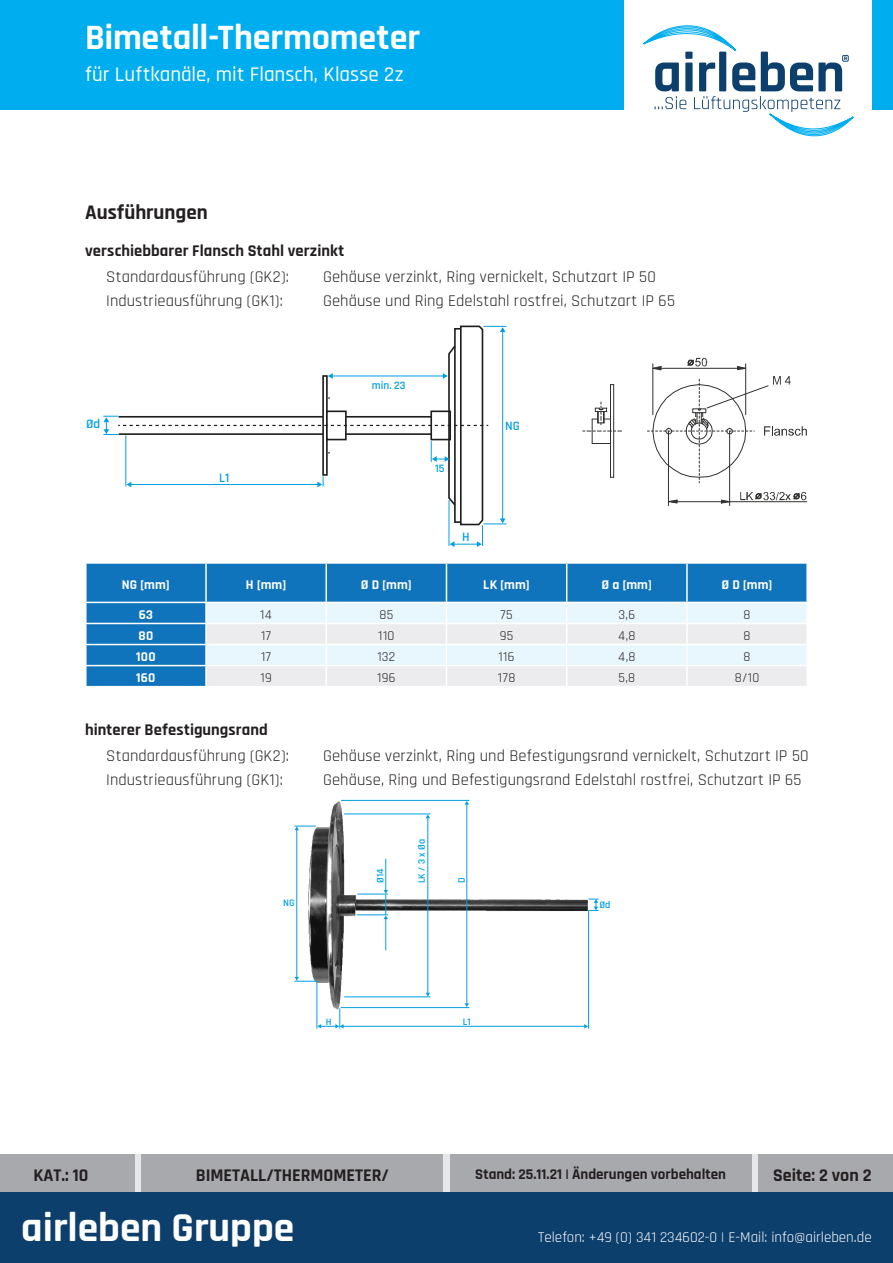
<style>
.page{position:relative;width:893px;height:1263px;background:#fff}
.page>*{position:absolute;margin:0;border:0;box-sizing:border-box;transform-origin:0 0}
.t1{font:700 41.55px "Rajdhani";color:#fff}
.t2{font:700 36px "Rajdhani";letter-spacing:-.005em;color:#fff}
.t3{font:500 21px "Rajdhani";letter-spacing:.005em;color:#fff}
.t4{font:700 21px "Rajdhani";color:#231f20}
.t5{font:700 18px "Rajdhani";color:#231f20}
.t6{font:16.5px/24px "Rajdhani";letter-spacing:.005em;color:#231f20}
.t7{font:700 16.5px "Rajdhani";letter-spacing:.005em;color:#231f20}
.t8{font:15px "Rajdhani";color:#fff}
.t9{font:700 15px "Rajdhani";color:#231f20}
.t10{font:13.5px "Rajdhani";letter-spacing:.025em;color:#231f20}
.t11{font:700 13.5px "Rajdhani";letter-spacing:.01em;color:#fff}
.t12{font:600 13.05px "Rajdhani";color:#009fe3}
.t13{font:600 11.4px "Rajdhani";color:#009fe3}
.t14{font:600 10.05px "Rajdhani";color:#009fe3}
</style>
<div class="page">
<div style="left:0;top:1154px;width:893px;height:39px;background:#e6e7e9"></div>
<div style="left:758px;top:1154px;width:135px;height:39px;background:#a8a9ad"></div>
<div style="left:0;top:1154px;width:135px;height:39px;background:#a8a9ad"></div>
<div style="left:450px;top:1154px;width:302px;height:39px;background:#a8a9ad"></div>
<div style="left:141px;top:1154px;width:302px;height:39px;background:#a8a9ad"></div>
<div style="left:0;top:1193px;width:893px;height:70px;background:#0c3f6c"></div>
<div style="left:87px;top:564px;width:719px;height:122px;background:#1074bc"></div>
<hr style="left:205px;top:564px;width:2px;height:38px;background:#fff">
<hr style="left:325px;top:564px;width:2px;height:38px;background:#fff">
<hr style="left:446px;top:564px;width:1px;height:38px;background:#fff">
<hr style="left:566px;top:564px;width:1px;height:38px;background:#fff">
<hr style="left:686px;top:564px;width:2px;height:38px;background:#fff">
<hr style="left:85px;top:602px;width:121px;height:1px;background:#fff">
<hr style="left:205px;top:603px;width:2px;height:20px;background:#fff">
<hr style="left:85px;top:623px;width:121px;height:1px;background:#fff">
<hr style="left:205px;top:624px;width:2px;height:20px;background:#fff">
<hr style="left:85px;top:644px;width:121px;height:1px;background:#fff">
<hr style="left:205px;top:645px;width:2px;height:20px;background:#fff">
<hr style="left:85px;top:665px;width:121px;height:1px;background:#fff">
<hr style="left:205px;top:666px;width:2px;height:20px;background:#fff">
<svg style="left:206px;top:602px;width:601px;height:84px;background:#ebf2f6"></svg>
<hr style="left:687px;top:665px;width:121px;height:1px;background:#fff">
<hr style="left:686px;top:666px;width:2px;height:20px;background:#fff">
<hr style="left:806px;top:666px;width:2px;height:20px;background:#fff">
<svg style="left:103px;top:325px;width:403px;height:222px"></svg>
<svg style="left:737px;top:366px;width:8px;height:4px"></svg>
<svg style="left:721px;top:500px;width:8px;height:3px"></svg>
<svg style="left:669px;top:500px;width:8px;height:3px"></svg>
<svg style="left:652px;top:366px;width:9px;height:4px"></svg>
<hr style="left:653px;top:368px;width:93px;height:1px;background:#313130">
<hr style="left:668px;top:501px;width:139px;height:1px;background:#313130">
<svg style="left:740px;top:492px;width:66px;height:8px"></svg>
<svg style="left:688px;top:358px;width:19px;height:8px"></svg>
<hr style="left:653px;top:364px;width:1px;height:51px;background:#313130">
<hr style="left:745px;top:364px;width:1px;height:51px;background:#313130">
<hr style="left:729px;top:431px;width:1px;height:74px;background:#313130">
<hr style="left:668px;top:431px;width:1px;height:74px;background:#313130">
<svg style="left:647px;top:376px;width:160px;height:107px"></svg>
<svg style="left:583px;top:402px;width:39px;height:42px"></svg>
<hr style="left:613px;top:384px;width:1px;height:93px;background:#313130">
<hr style="left:610px;top:384px;width:1px;height:93px;background:#313130">
<img style="left:296px;top:799px;width:293px;height:222px">
<hr style="left:344px;top:996px;width:86px;height:1px;background:#009fe3">
<hr style="left:344px;top:814px;width:86px;height:1px;background:#009fe3">
<hr style="left:341px;top:1007px;width:128px;height:1px;background:#009fe3">
<hr style="left:341px;top:800px;width:128px;height:1px;background:#009fe3">
<hr style="left:466px;top:804px;width:1px;height:200px;background:#009fe3">
<svg style="left:465px;top:801px;width:4px;height:4px"></svg>
<svg style="left:465px;top:1003px;width:4px;height:4px"></svg>
<hr style="left:427px;top:817px;width:1px;height:176px;background:#009fe3">
<svg style="left:426px;top:814px;width:4px;height:4px"></svg>
<svg style="left:426px;top:993px;width:4px;height:3px"></svg>
<hr style="left:343px;top:1026px;width:242px;height:1px;background:#009fe3">
<svg style="left:584px;top:1024px;width:4px;height:4px"></svg>
<hr style="left:296px;top:830px;width:1px;height:147px;background:#009fe3">
<svg style="left:294px;top:826px;width:22px;height:4px"></svg>
<svg style="left:294px;top:977px;width:23px;height:5px"></svg>
<svg style="left:318px;top:1008px;width:26px;height:20px"></svg>
<hr style="left:317px;top:981px;width:1px;height:47px;background:#009fe3">
<hr style="left:588px;top:910px;width:1px;height:119px;background:#009fe3">
<hr style="left:357px;top:894px;width:31px;height:1px;background:#009fe3">
<hr style="left:357px;top:914px;width:31px;height:1px;background:#009fe3">
<hr style="left:385px;top:859px;width:1px;height:31px;background:#009fe3">
<hr style="left:385px;top:918px;width:1px;height:32px;background:#009fe3">
<svg style="left:384px;top:890px;width:4px;height:29px"></svg>
<svg style="left:588px;top:899px;width:11px;height:12px"></svg>
<div style="left:0;top:0;width:893px;height:109px;background:#00aeef"></div>
<div style="left:625px;top:0;width:247px;height:149px;background:#fff"></div>
<svg style="left:643px;top:26px;width:210px;height:110px"></svg>
<h2 class="t2" style="left:85px;top:16px;width:336px">Bimetall-Thermometer</h2>
<p class="t3" style="left:85px;top:62px;width:320px">für Luftkanäle, mit Flansch, Klasse 2z</p>
<p class="t4" style="left:85px;top:200px;width:124px">Ausführungen</p>
<p class="t7" style="left:85px;top:241px;width:261px">verschiebbarer Flansch Stahl verzinkt</p>
<p class="t6" style="left:106px;top:265px;width:184px">Standardausführung (GK2):<br>Industrieausführung (GK1):</p>
<p class="t6" style="left:323px;top:265px;width:353px">Gehäuse verzinkt, Ring vernickelt, Schutzart IP 50<br>Gehäuse und Ring Edelstahl rostfrei, Schutzart IP 65</p>
<p class="t12" style="left:86px;top:416px;width:16px">Ød</p>
<p class="t12" style="left:219px;top:470px;width:12px">L1</p>
<p class="t13" style="left:372px;top:378px;width:35px">min. 23</p>
<p class="t13" style="left:435px;top:462px;width:11px">15</p>
<p class="t12" style="left:462px;top:529px;width:9px">H</p>
<p class="t12" style="left:505px;top:418px;width:16px">NG</p>
<p class="t11" style="left:122px;top:576px;width:50px">NG [mm]</p>
<p class="t11" style="left:246px;top:576px;width:42px">H [mm]</p>
<p class="t11" style="left:361px;top:576px;width:52px">Ø D [mm]</p>
<p class="t11" style="left:483px;top:576px;width:48px">LK [mm]</p>
<p class="t11" style="left:602px;top:576px;width:52px">Ø a [mm]</p>
<p class="t11" style="left:722px;top:576px;width:52px">Ø D [mm]</p>
<p class="t11" style="left:139px;top:607px;width:16px">63</p>
<p class="t10" style="left:260px;top:607px;width:13px">14</p>
<p class="t10" style="left:379px;top:607px;width:15px">85</p>
<p class="t10" style="left:500px;top:607px;width:14px">75</p>
<p class="t10" style="left:618px;top:607px;width:18px">3,6</p>
<p class="t10" style="left:744px;top:607px;width:9px">8</p>
<p class="t11" style="left:139px;top:628px;width:16px">80</p>
<p class="t10" style="left:261px;top:628px;width:11px">17</p>
<p class="t10" style="left:378px;top:628px;width:18px">110</p>
<p class="t10" style="left:500px;top:628px;width:15px">95</p>
<p class="t10" style="left:618px;top:628px;width:19px">4,8</p>
<p class="t10" style="left:744px;top:628px;width:9px">8</p>
<p class="t11" style="left:136px;top:649px;width:21px">100</p>
<p class="t10" style="left:261px;top:649px;width:11px">17</p>
<p class="t10" style="left:377px;top:649px;width:20px">132</p>
<p class="t10" style="left:499px;top:649px;width:17px">116</p>
<p class="t10" style="left:618px;top:649px;width:19px">4,8</p>
<p class="t10" style="left:744px;top:649px;width:9px">8</p>
<p class="t11" style="left:136px;top:670px;width:21px">160</p>
<p class="t10" style="left:260px;top:670px;width:13px">19</p>
<p class="t10" style="left:377px;top:670px;width:20px">196</p>
<p class="t10" style="left:498px;top:670px;width:19px">178</p>
<p class="t10" style="left:618px;top:670px;width:18px">5,8</p>
<p class="t10" style="left:735px;top:670px;width:26px">8/10</p>
<p class="t7" style="left:85px;top:719px;width:184px">hinterer Befestigungsrand</p>
<p class="t6" style="left:106px;top:744px;width:184px">Standardausführung (GK2):<br>Industrieausführung (GK1):</p>
<p class="t14" style="left:283px;top:896px;width:13px">NG</p>
<p class="t6" style="left:323px;top:744px;width:487px">Gehäuse verzinkt, Ring und Befestigungsrand vernickelt, Schutzart IP 50<br>Gehäuse, Ring und Befestigungsrand Edelstahl rostfrei, Schutzart IP 65</p>
<p class="t14" style="left:374px;top:883px;width:16px;rotate:-90deg">Ø14</p>
<p class="t14" style="left:416px;top:883px;width:46px;rotate:-90deg">LK / 3 x Øa</p>
<p class="t14" style="left:455px;top:883px;width:7px;rotate:-90deg">D</p>
<p class="t14" style="left:599px;top:899px;width:12px">Ød</p>
<p class="t14" style="left:326px;top:1016px;width:7px">H</p>
<p class="t14" style="left:463px;top:1016px;width:9px">L1</p>
<p class="t5" style="left:33px;top:1164px;width:57px">KAT.: 10</p>
<p class="t5" style="left:196px;top:1164px;width:195px">BIMETALL/THERMOMETER/</p>
<p class="t9" style="left:475px;top:1165px;width:252px">Stand: 25.11.21 | Änderungen vorbehalten</p>
<p class="t5" style="left:773px;top:1164px;width:100px">Seite: 2 von 2</p>
<h1 class="t1" style="left:21px;top:1202px;width:275px">airleben Gruppe</h1>
<p class="t8" style="left:538px;top:1228px;width:335px">Telefon: +49 (0) 341 234602-0 | E-Mail: info@airleben.de</p>
</div>
